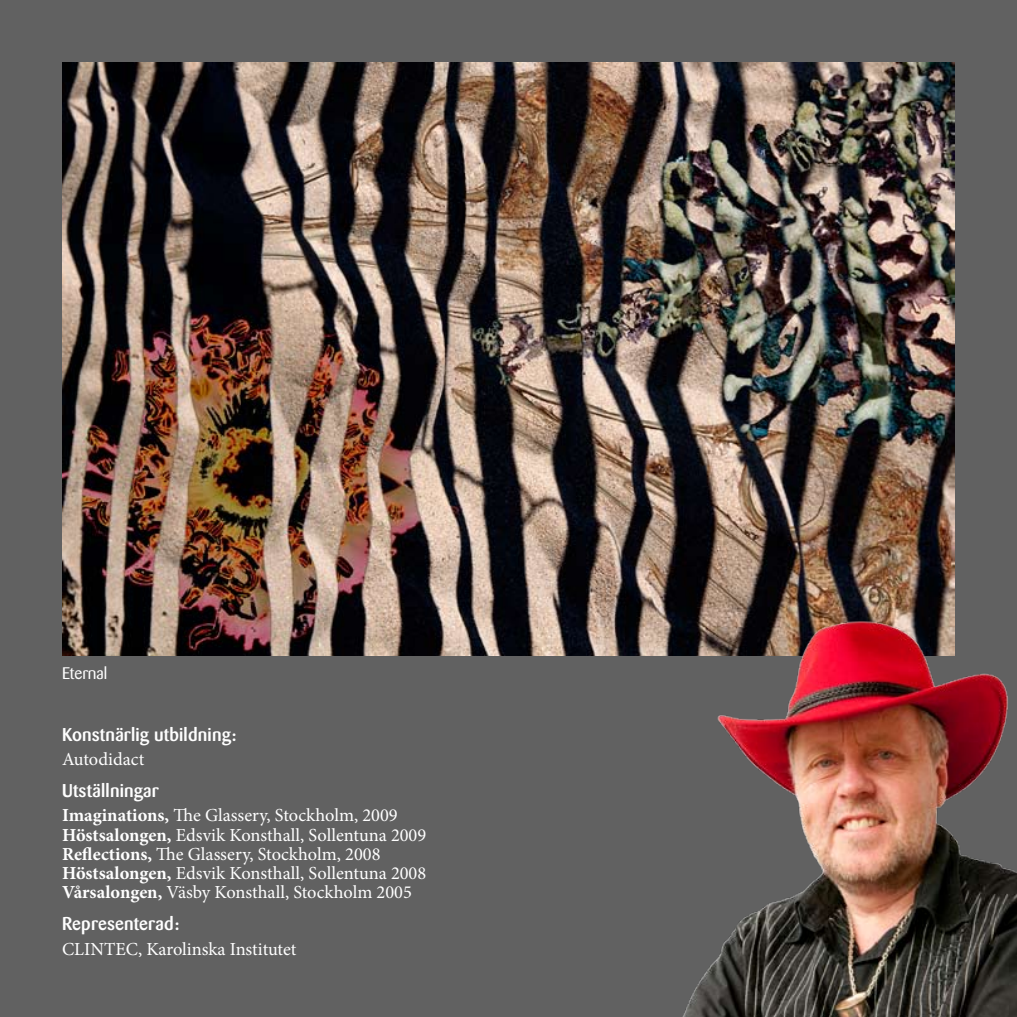
<style>
.page{position:relative;width:1017px;height:1017px;background:#616161}
.page>*{position:absolute;margin:0;border:0;box-sizing:border-box;transform-origin:0 0}
.t1{font:18.38px/19.2px "Minion Pro";color:#fff}
.t2{font:500 18.38px "Barmeno";letter-spacing:.01em;color:#fff}
.t3{font:16.62px "Barmeno";color:#fff}
.s1{font-weight:700}
</style>
<div class="page">
<img style="left:62px;top:62px;width:893px;height:593px">
<img style="left:677px;top:602px;width:340px;height:415px">
<p class="t3" style="left:62px;top:664px;width:47px">Eternal</p>
<p class="t2" style="left:62px;top:724px;width:176px">Konstnärlig utbildning:</p>
<p class="t1" style="left:62px;top:750px;width:84px">Autodidact</p>
<p class="t2" style="left:62px;top:780px;width:98px">Utställningar</p>
<p class="t1" style="left:62px;top:806px;width:366px"><span class="s1">Imaginations,</span> The Glassery, Stockholm, 2009<br><span class="s1">Höstsalongen,</span> Edsvik Konsthall, Sollentuna 2009<br><span class="s1">Reflections,</span> The Glassery, Stockholm, 2008<br><span class="s1">Höstsalongen,</span> Edsvik Konsthall, Sollentuna 2008<br><span class="s1">Vårsalongen,</span> Väsby Konsthall, Stockholm 2005</p>
<p class="t2" style="left:62px;top:913px;width:119px">Representerad:</p>
<p class="t1" style="left:62px;top:939px;width:236px">CLINTEC, Karolinska Institutet</p>
</div>
